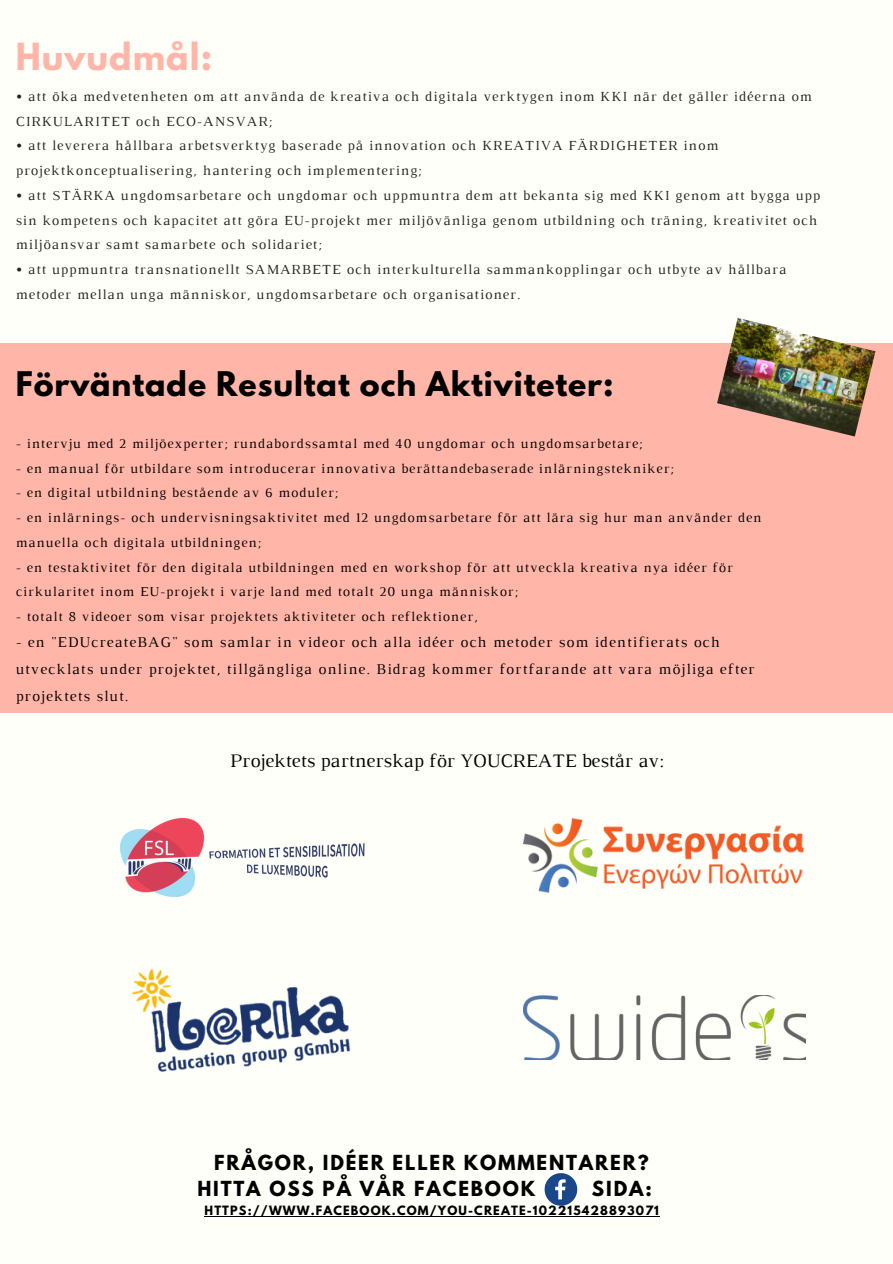
<style>
.page{position:relative;width:893px;height:1264px;background:#fff}
.page>*{position:absolute;margin:0;border:0;box-sizing:border-box;transform-origin:0 0}
.t1{font:700 33px "League Spartan";letter-spacing:.03em;color:#ffb6a9}
.t2{font:700 30px "League Spartan";letter-spacing:.03em;color:#000}
.t3{font:19.5px "Luthier";color:#000}
.t4{font:700 18.45px/25.7px "League Spartan";letter-spacing:.1em;color:#000}
.t5{font:15.15px/27px "Luthier";letter-spacing:.07em;color:#000}
.t6{font:14.1px/24.8px "Luthier";letter-spacing:.07em;color:#222}
.t7{font:13.8px/24.8px "Luthier";letter-spacing:.07em;color:#000}
.t8{font:700 11.4px "League Spartan";letter-spacing:.1em;color:#000}
</style>
<div class="page">
<div style="left:0;top:0;width:892px;height:1262px;background:#fffff9"></div>
<img style="left:523px;top:818px;width:280px;height:74px">
<img style="left:120px;top:818px;width:245px;height:80px">
<img style="left:131px;top:968px;width:220px;height:104px">
<img style="left:523px;top:995px;width:282px;height:64px">
<hr style="left:204px;top:1215px;width:456px;height:1px;background:#000">
<svg style="left:544px;top:1173px;width:33px;height:32px"></svg>
<div style="left:0;top:343px;width:892px;height:370px;background:#ffb6a9"></div>
<img style="left:717px;top:318px;width:158px;height:118px">
<h1 class="t1" style="left:16px;top:40px;width:198px">Huvudmål:</h1>
<p class="t6" style="left:16px;top:85px;width:797px">• att öka medvetenheten om att använda de kreativa och digitala verktygen inom KKI när det gäller idéerna om<br>CIRKULARITET och ECO-ANSVAR;</p>
<p class="t6" style="left:16px;top:134px;width:704px">• att leverera hållbara arbetsverktyg baserade på innovation och KREATIVA FÄRDIGHETER inom projektkonceptualisering, hantering och implementering;</p>
<p class="t6" style="left:16px;top:184px;width:805px">• att STÄRKA ungdomsarbetare och ungdomar och uppmuntra dem att bekanta sig med KKI genom att bygga upp sin kompetens och kapacitet att göra EU-projekt mer miljövänliga genom utbildning och träning, kreativitet och miljöansvar samt samarbete och solidariet;</p>
<p class="t6" style="left:16px;top:258px;width:772px">• att uppmuntra transnationellt SAMARBETE och interkulturella sammankopplingar och utbyte av hållbara metoder mellan unga människor, ungdomsarbetare och organisationer.</p>
<h2 class="t2" style="left:16px;top:369px;width:599px">Förväntade Resultat och Aktiviteter:</h2>
<p class="t7" style="left:16px;top:432px;width:628px">- intervju med 2 miljöexperter; rundabordssamtal med 40 ungdomar och ungdomsarbetare;</p>
<p class="t7" style="left:16px;top:456px;width:659px">- en manual för utbildare som introducerar innovativa berättandebaserade inlärningstekniker;</p>
<p class="t7" style="left:16px;top:481px;width:324px">- en digital utbildning bestående av 6 moduler;</p>
<p class="t7" style="left:16px;top:506px;width:747px">- en inlärnings- och undervisningsaktivitet med 12 ungdomsarbetare för att lära sig hur man använder den manuella och digitala utbildningen;</p>
<p class="t7" style="left:16px;top:555px;width:718px">- en testaktivitet för den digitala utbildningen med en workshop för att utveckla kreativa nya idéer för cirkularitet inom EU-projekt i varje land med totalt 20 unga människor;</p>
<p class="t7" style="left:16px;top:605px;width:463px">- totalt 8 videoer som visar projektets aktiviteter och reflektioner,</p>
<p class="t5" style="left:16px;top:629px;width:740px">- en "EDUcreateBAG" som samlar in videor och alla idéer och metoder som identifierats och utvecklats under projektet, tillgängliga online. Bidrag kommer fortfarande att vara möjliga efter projektets slut.</p>
<h3 class="t3" style="left:230px;top:753px;width:435px">Projektets partnerskap för YOUCREATE består av:</h3>
<h3 class="t4" style="left:197px;top:1152px;width:452px;text-indent:17px">FRÅGOR, IDÉER ELLER KOMMENTARER?<br>HITTA OSS PÅ VÅR FACEBOOK</h3>
<h3 class="t4" style="left:592px;top:1177px;width:61px">SIDA:</h3>
<p class="t8" style="left:204px;top:1204px;width:456px">HTTPS://WWW.FACEBOOK.COM/YOU-CREATE-102215428893071</p>
</div>
